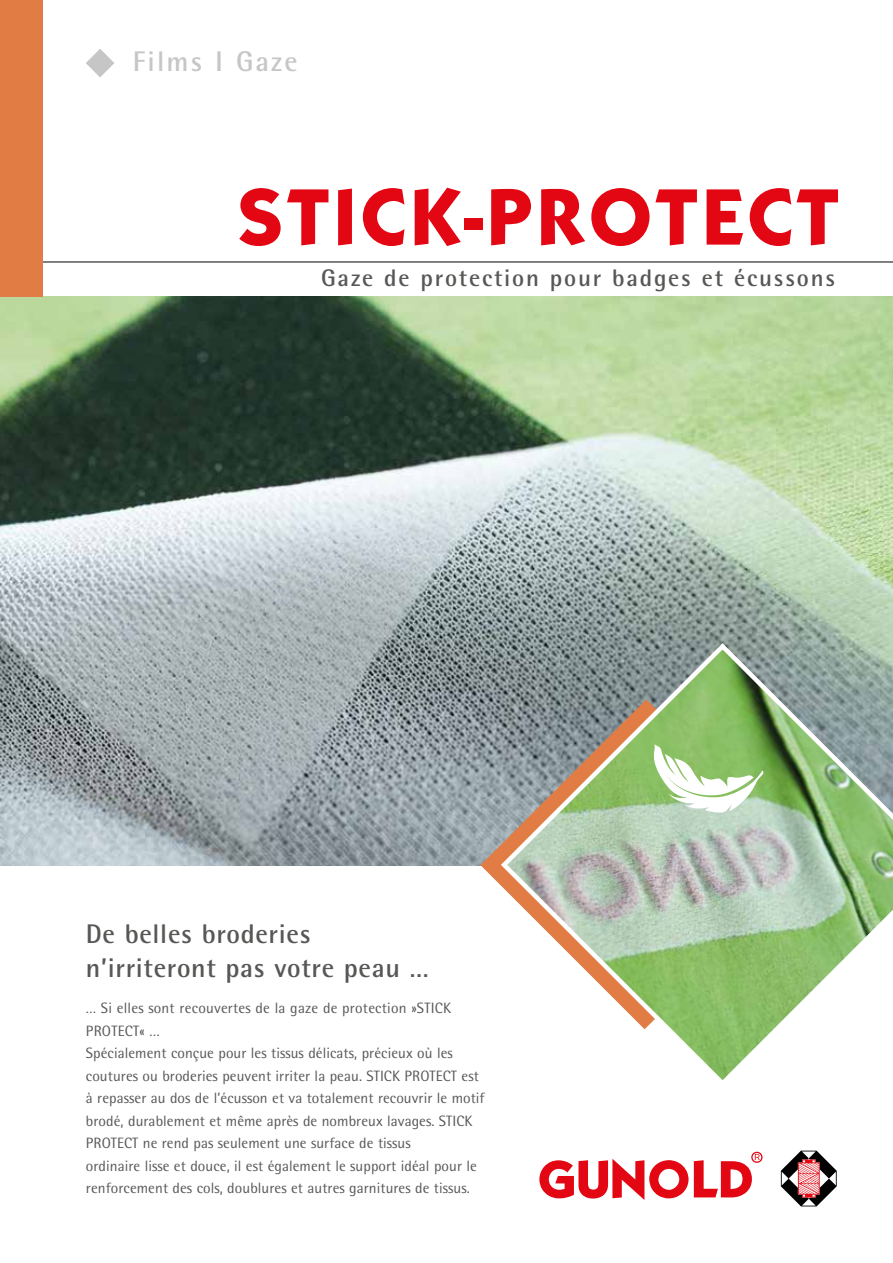
<style>
.page{position:relative;width:893px;height:1263px;background:#fff}
.page>*{position:absolute;margin:0;border:0;box-sizing:border-box;transform-origin:0 0}
.t1{font:700 82.8px "Kabel EF";letter-spacing:.035em;color:#e30613}
.t2{font:700 28.35px "Rotis Semi Sans Pro";letter-spacing:.075em;color:#c6c6c6}
.t3{font:700 27px/34.5px "Rotis Semi Sans Pro";letter-spacing:.025em;color:#575756}
.t4{font:700 24px "Rotis Semi Sans Pro";letter-spacing:.075em;color:#575756}
.t5{font:15px/22.5px "Rotis Semi Sans Pro";letter-spacing:.005em;color:#575756}
</style>
<div class="page">
<hr style="left:43px;top:261px;width:850px;height:2px;background:#575756">
<svg style="left:86px;top:49px;width:28px;height:28px"></svg>
<img style="left:0;top:297px;width:893px;height:568px">
<div style="left:0;top:0;width:43px;height:297px;background:#e07c44"></div>
<svg style="left:539px;top:1152px;width:223px;height:48px"></svg>
<svg style="left:781px;top:1150px;width:56px;height:56px"></svg>
<svg style="left:480px;top:699px;width:18px;height:184px;background:#9d9e9e"></svg>
<svg style="left:498px;top:640px;width:395px;height:440px"></svg>
<svg style="left:653px;top:744px;width:111px;height:69px"></svg>
<h2 class="t2" style="left:133px;top:44px;width:166px">Films I Gaze</h2>
<h1 class="t1" style="left:238px;top:165px;width:603px">STICK-PROTECT</h1>
<h3 class="t4" style="left:321px;top:263px;width:515px">Gaze de protection pour badges et écussons</h3>
<h3 class="t3" style="left:86px;top:916px;width:345px">De belles broderies n’irriteront pas votre peau …</h3>
<p class="t5" style="left:86px;top:997px;width:400px">… Si elles sont recouvertes de la gaze de protection »STICK PROTECT« …<br>Spécialement conçue pour les tissus délicats, précieux où les coutures ou broderies peuvent irriter la peau. STICK PROTECT est à repasser au dos de l’écusson et va totalement recouvrir le motif brodé, durablement et même après de nombreux lavages. STICK PROTECT ne rend pas seulement une surface de tissus<br>ordinaire lisse et douce, il est également le support idéal pour le renforcement des cols, doublures et autres garnitures de tissus.</p>
</div>
